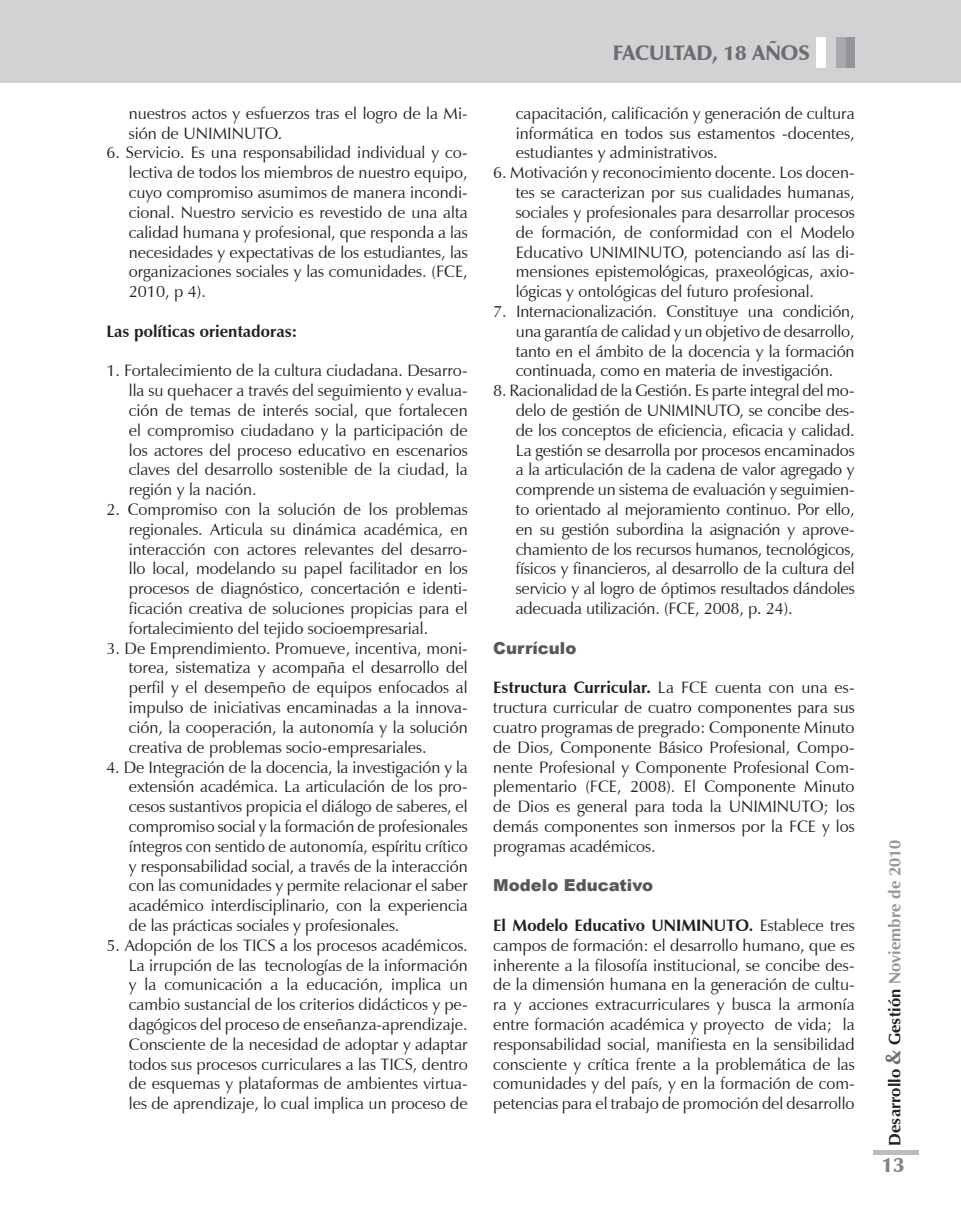
<style>
.page{position:relative;width:961px;height:1231px;background:#fff}
.page>*{position:absolute;margin:0;border:0;box-sizing:border-box;transform-origin:0 0}
.t1{font:900 21px "Zapf Humanist 601 BT";color:#6c6d70}
.t2{font:900 21px "Zapf Humanist 601 BT";color:#808285}
.t3{font:16.5px/19.8px "Zapf Humanist 601 BT";color:#231f20;text-align:justify}
.t4{font:700 16.5px "Zapf Humanist 601 BT";color:#231f20}
.t5{font:900 16.5px "Arial";color:#57585a}
.s1{font-weight:700}
.s2{font-size:21px;color:#6c6d70}
.s3{color:#939598}
</style>
<div class="page">
<div style="left:0;top:0;width:21px;height:83px;background:#d1d2d4"></div>
<div style="left:21px;top:0;width:940px;height:83px;background:#d1d2d4"></div>
<div style="left:845px;top:37px;width:10px;height:31px;background:#939598"></div>
<div style="left:835px;top:37px;width:10px;height:31px;background:#a8a9ad"></div>
<div style="left:816px;top:37px;width:10px;height:31px;background:#fff"></div>
<hr style="left:873px;top:1150px;width:45px;height:4px;background:#bcbdc0">
<p class="t3" style="left:129px;top:103px;width:340px">nuestros actos y esfuerzos tras el logro de la Mi&shy;sión de UNIMINUTO.</p>
<p class="t3" style="left:129px;top:143px;width:340px;text-indent:-22px">6. Servicio. Es una responsabilidad individual y co&shy;lectiva de todos los miembros de nuestro equipo, cuyo compromiso asumimos de manera incondi&shy;cional. Nuestro servicio es revestido de una alta calidad humana y profesional, que responda a las necesidades y expectativas de los estudiantes, las organizaciones sociales y las comunidades. (FCE, 2010, p 4).</p>
<p class="t4" style="left:106px;top:321px;width:192px">Las políticas orientadoras:</p>
<p class="t3" style="left:129px;top:361px;width:340px;text-indent:-22px">1. Fortalecimiento de la cultura ciudadana. Desarro&shy;lla su quehacer a través del seguimiento y evalua&shy;ción de temas de interés social, que fortalecen el compromiso ciudadano y la participación de los actores del proceso educativo en escenarios claves del desarrollo sostenible de la ciudad, la región y la nación.</p>
<p class="t3" style="left:129px;top:499px;width:340px;text-indent:-22px">2. Compromiso con la solución de los problemas regionales. Articula su dinámica académica, en interacción con actores relevantes del desarro&shy;llo local, modelando su papel facilitador en los procesos de diagnóstico, concertación e identi&shy;ficación creativa de soluciones propicias para el fortalecimiento del tejido socioempresarial.</p>
<p class="t3" style="left:129px;top:638px;width:340px;text-indent:-22px">3. De Emprendimiento. Promueve, incentiva, moni&shy;torea, sistematiza y acompaña el desarrollo del perfil y el desempeño de equipos enfocados al impulso de iniciativas encaminadas a la innova&shy;ción, la cooperación, la autonomía y la solución creativa de problemas socio-empresariales.</p>
<p class="t3" style="left:129px;top:757px;width:340px;text-indent:-22px">4. De Integración de la docencia, la investigación y la extensión académica. La articulación de los pro&shy;cesos sustantivos propicia el diálogo de saberes, el compromiso social y la formación de profesionales íntegros con sentido de autonomía, espíritu crítico y responsabilidad social, a través de la interacción con las comunidades y permite relacionar el saber académico interdisciplinario, con la experiencia de las prácticas sociales y profesionales.</p>
<p class="t3" style="left:129px;top:935px;width:340px;text-indent:-22px">5. Adopción de los TICS a los procesos académicos.<br>La irrupción de las tecnologías de la información y la comunicación a la educación, implica un cambio sustancial de los criterios didácticos y pe&shy;dagógicos del proceso de enseñanza-aprendizaje.<br>Consciente de la necesidad de adoptar y adaptar todos sus procesos curriculares a las TICS, dentro de esquemas y plataformas de ambientes virtua&shy;les de aprendizaje, lo cual implica un proceso de</p>
<p class="t1" style="left:613px;top:40px;width:198px">FACULTAD, 18 AÑOS</p>
<p class="t3" style="left:516px;top:103px;width:340px">capacitación, calificación y generación de cultura informática en todos sus estamentos -docentes, estudiantes y administrativos.</p>
<p class="t3" style="left:516px;top:163px;width:340px;text-indent:-22px">6. Motivación y reconocimiento docente. Los docen&shy;tes se caracterizan por sus cualidades humanas, sociales y profesionales para desarrollar procesos de formación, de conformidad con el Modelo Educativo UNIMINUTO, potenciando así las di&shy;mensiones epistemológicas, praxeológicas, axio&shy;lógicas y ontológicas del futuro profesional.</p>
<p class="t3" style="left:516px;top:301px;width:340px;text-indent:-22px">7. Internacionalización. Constituye una condición, una garantía de calidad y un objetivo de desarrollo, tanto en el ámbito de la docencia y la formación continuada, como en materia de investigación.</p>
<p class="t3" style="left:516px;top:380px;width:340px;text-indent:-22px">8. Racionalidad de la Gestión. Es parte integral del mo&shy;delo de gestión de UNIMINUTO, se concibe des&shy;de los conceptos de eficiencia, eficacia y calidad.<br>La gestión se desarrolla por procesos encaminados a la articulación de la cadena de valor agregado y comprende un sistema de evaluación y seguimien&shy;to orientado al mejoramiento continuo. Por ello, en su gestión subordina la asignación y aprove&shy;chamiento de los recursos humanos, tecnológicos, físicos y financieros, al desarrollo de la cultura del servicio y al logro de óptimos resultados dándoles adecuada utilización. (FCE, 2008, p. 24).</p>
<p class="t5" style="left:493px;top:636px;width:85px">Currículo</p>
<p class="t3" style="left:493px;top:677px;width:363px"><span class="s1">Estructura Curricular.</span> La FCE cuenta con una es&shy;tructura curricular de cuatro componentes para sus cuatro programas de pregrado: Componente Minuto de Dios, Componente Básico Profesional, Compo&shy;nente Profesional y Componente Profesional Com&shy;plementario (FCE, 2008). El Componente Minuto de Dios es general para toda la UNIMINUTO; los demás componentes son inmersos por la FCE y los programas académicos.</p>
<p class="t5" style="left:493px;top:873px;width:161px">Modelo Educativo</p>
<p class="t3" style="left:493px;top:915px;width:363px"><span class="s1">El Modelo Educativo UNIMINUTO.</span> Establece tres campos de formación: el desarrollo humano, que es inherente a la filosofía institucional, se concibe des&shy;de la dimensión humana en la generación de cultu&shy;ra y acciones extracurriculares y busca la armonía entre formación académica y proyecto de vida; la responsabilidad social, manifiesta en la sensibilidad consciente y crítica frente a la problemática de las comunidades y del país, y en la formación de com&shy;petencias para el trabajo de promoción del desarrollo</p>
<p class="t4" style="left:884px;top:1145px;width:307px;rotate:-90deg">Desarrollo <span class="s2">&amp;</span> Gestión <span class="s3">Noviembre de 2010</span></p>
<p class="t2" style="left:881px;top:1151px;width:25px">13</p>
</div>
